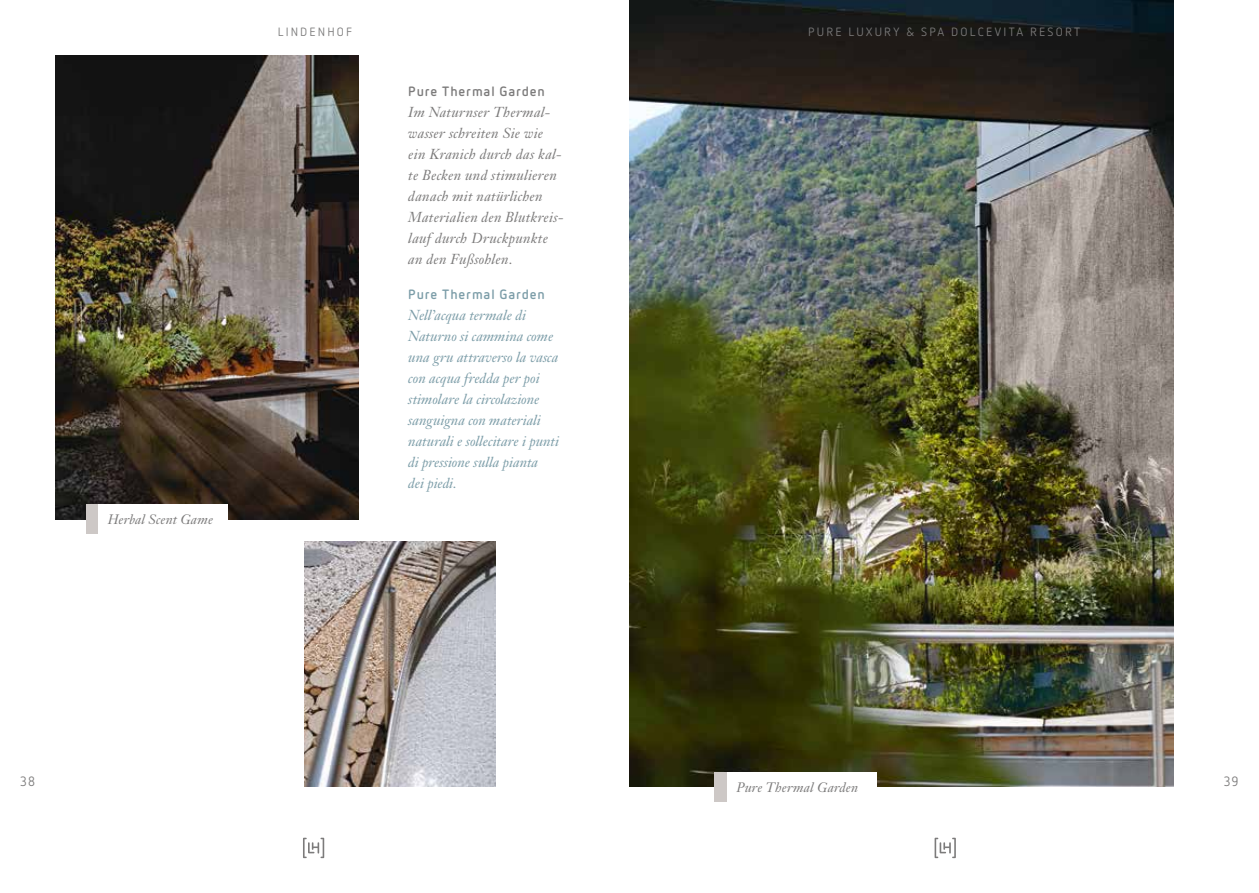
<style>
.page{position:relative;width:1259px;height:893px;background:#fff}
.page>*{position:absolute;margin:0;border:0;box-sizing:border-box;transform-origin:0 0}
.t1{font:italic 14.25px/21px "Janson Text";color:#7c9da8}
.t2{font:italic 14.25px/21px "Janson Text";letter-spacing:.02em;color:#7c7b7b}
.t3{font:italic 13.5px "Janson Text";letter-spacing:.015em;color:#7c7b7b}
.t4{font:700 13.5px "Netto OT";letter-spacing:.06em;color:#7c7b7b}
.t5{font:700 13.5px "Netto OT";letter-spacing:.06em;color:#7c9da8}
.t6{font:13.5px "Netto OT";color:#7c7b7b}
.t7{font:12px "Netto OT";letter-spacing:.18em;color:#7c7b7b}
</style>
<div class="page">
<svg style="left:934px;top:838px;width:22px;height:20px"></svg>
<svg style="left:303px;top:838px;width:21px;height:20px"></svg>
<img style="left:629px;top:0;width:545px;height:787px">
<img style="left:55px;top:55px;width:303px;height:465px">
<img style="left:304px;top:542px;width:191px;height:245px">
<div style="left:86px;top:504px;width:12px;height:29px;background:#cdc8c6"></div>
<div style="left:714px;top:772px;width:13px;height:29px;background:#cdc8c6"></div>
<div style="left:98px;top:504px;width:130px;height:29px;background:#fff"></div>
<div style="left:727px;top:772px;width:149px;height:29px;background:#fff"></div>
<p class="t3" style="left:108px;top:511px;width:107px">Herbal Scent Game</p>
<p class="t7" style="left:278px;top:24px;width:76px">LINDENHOF</p>
<p class="t4" style="left:408px;top:82px;width:138px">Pure Thermal Garden</p>
<p class="t2" style="left:408px;top:101px;width:157px">Im Naturnser Thermal&shy;wasser schreiten Sie wie ein Kranich durch das kal&shy;te Becken und stimulieren danach mit natürlichen<br>Materialien den Blutkreis&shy;lauf durch Druckpunkte an den Fußsohlen.</p>
<p class="t5" style="left:408px;top:286px;width:138px">Pure Thermal Garden</p>
<p class="t1" style="left:408px;top:305px;width:152px">Nell’acqua termale di<br>Naturno si cammina come una gru attraverso la vasca con acqua fredda per poi stimolare la circolazione sanguigna con materiali naturali e sollecitare i punti di pressione sulla pianta<br>dei piedi.</p>
<p class="t7" style="left:808px;top:24px;width:273px">PURE LUXURY &amp; SPA DOLCEVITA RESORT</p>
<p class="t6" style="left:20px;top:773px;width:17px">38</p>
<p class="t6" style="left:1223px;top:773px;width:16px">39</p>
<p class="t3" style="left:736px;top:779px;width:123px">Pure Thermal Garden</p>
</div>
